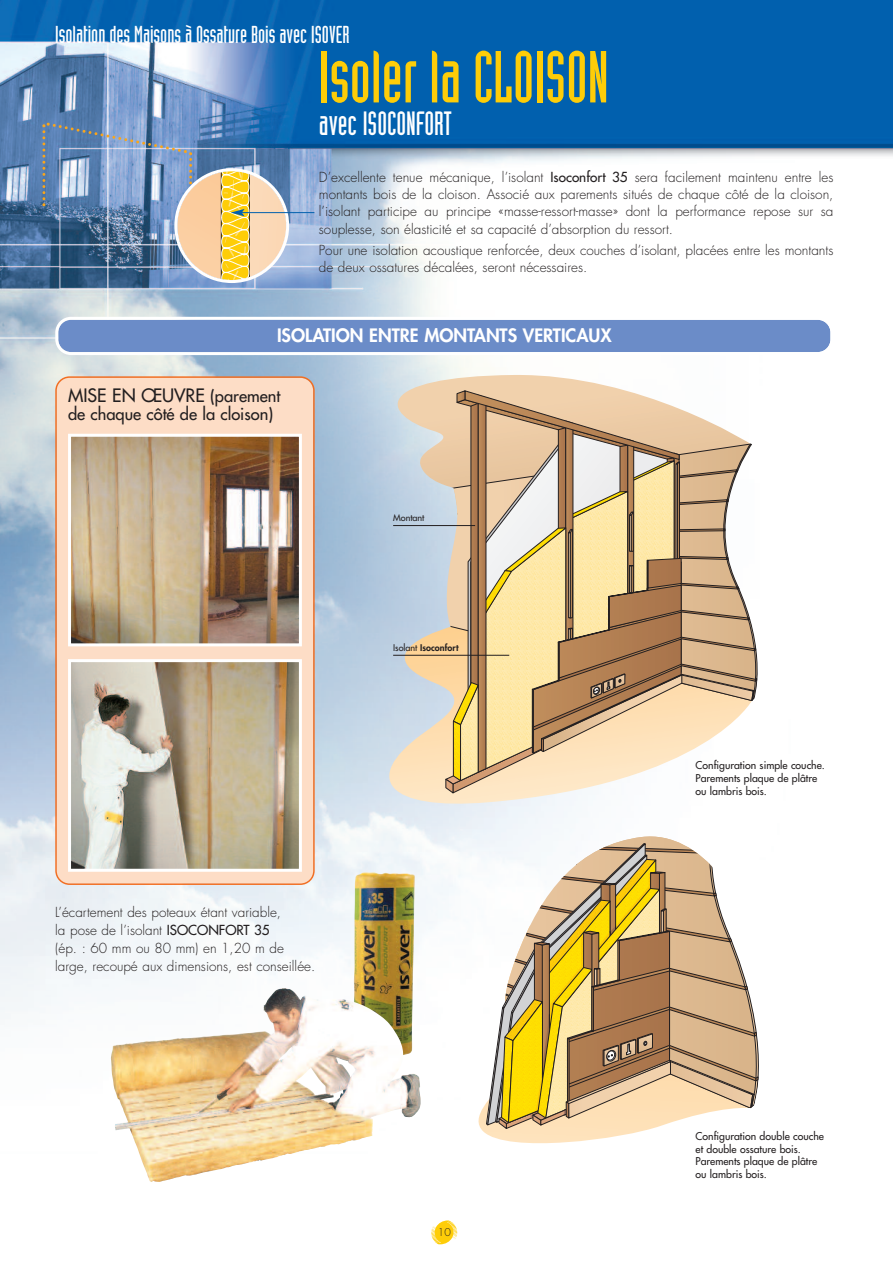
<style>
.page{position:relative;width:893px;height:1263px;background:#fff}
.page>*{position:absolute;margin:0;border:0;box-sizing:border-box;transform-origin:0 0}
.t1{font:72px "Industria Solid";color:#fecd08}
.t2{font:33px "Industria Solid";color:#fff}
.t3{font:24px "Industria Solid";color:#fff}
.t4{font:800 18px "Futura";color:#fff}
.t5{font:18px "Futura";color:#231f20}
.t6{font:16.5px "Futura";color:#231f20}
.t7{font:300 13.5px/17.2px "Futura";color:#231f20}
.t8{font:10.5px/12.8px "Futura";color:#231f20}
.t9{font:300 10.5px "Futura";color:#231f20}
.t10{font:800 9px "Futura";color:#231f20}
.t11{font:9px "Futura";color:#231f20}
.s1{font-weight:400}
.s2{font-size:16.5px}
</style>
<div class="page">
<img style="left:0;top:0;width:893px;height:1245px">
<svg style="left:389px;top:375px;width:368px;height:204px"></svg>
<svg style="left:389px;top:579px;width:368px;height:225px"></svg>
<svg style="left:421px;top:443px;width:24px;height:259px"></svg>
<svg style="left:445px;top:390px;width:312px;height:403px"></svg>
<svg style="left:479px;top:1129px;width:283px;height:14px"></svg>
<svg style="left:479px;top:836px;width:283px;height:293px"></svg>
<svg style="left:431px;top:1220px;width:26px;height:24px"></svg>
<hr style="left:393px;top:525px;width:82px;height:1px;background:#231f20">
<hr style="left:393px;top:655px;width:116px;height:1px;background:#231f20">
<hr style="left:242px;top:212px;width:72px;height:1px;background:#0160ae">
<img style="left:42px;top:121px;width:247px;height:162px">
<svg style="left:55px;top:376px;width:260px;height:509px"></svg>
<svg style="left:55px;top:317px;width:778px;height:38px"></svg>
<img style="left:72px;top:438px;width:226px;height:204px">
<div style="left:68px;top:434px;width:234px;height:212px;border:3px solid #fff"></div>
<img style="left:72px;top:663px;width:226px;height:205px">
<div style="left:68px;top:659px;width:234px;height:213px;border:3px solid #fff"></div>
<img style="left:351px;top:872px;width:64px;height:183px">
<img style="left:115px;top:1107px;width:305px;height:75px">
<h3 class="t3" style="left:55px;top:26px;width:296px">Isolation des Maisons à Ossature Bois avec ISOVER</h3>
<h1 class="t1" style="left:319px;top:51px;width:291px">Isoler la CLOISON</h1>
<h2 class="t2" style="left:319px;top:112px;width:134px">avec ISOCONFORT</h2>
<p class="t7" style="left:319px;top:169px;width:516px;text-align:justify">D’excellente tenue mécanique, l’isolant <span class="s1">Isoconfort 35</span> sera facilement maintenu entre les montants bois de la cloison. Associé aux parements situés de chaque côté de la cloison, l’isolant participe au principe «masse-ressort-masse» dont la performance repose sur sa souplesse, son élasticité et sa capacité d’absorption du ressort.</p>
<p class="t7" style="left:319px;top:243px;width:516px">Pour une isolation acoustique renforcée, deux couches d’isolant, placées entre les montants de deux ossatures décalées, seront nécessaires.</p>
<h3 class="t4" style="left:277px;top:327px;width:336px">ISOLATION ENTRE MONTANTS VERTICAUX</h3>
<h3 class="t5" style="left:68px;top:387px;width:214px">MISE EN ŒUVRE <span class="s2">(parement</span></h3>
<p class="t6" style="left:68px;top:406px;width:207px">de chaque côté de la cloison)</p>
<p class="t11" style="left:393px;top:513px;width:33px">Montant</p>
<p class="t10" style="left:393px;top:643px;width:67px"><span class="s1">Isolant</span> Isoconfort</p>
<p class="t7" style="left:55px;top:904px;width:261px;line-height:18px">L’écartement des poteaux étant variable,<br>la pose de l’isolant <span class="s1">ISOCONFORT 35<br></span>(ép. : 60 mm ou 80 mm) en 1,20 m de large, recoupé aux dimensions, est conseillée.</p>
<p class="t9" style="left:438px;top:1227px;width:15px">10</p>
<p class="t8" style="left:696px;top:759px;width:131px">Configuration simple couche.<br>Parements plaque de plâtre ou lambris bois.</p>
<p class="t8" style="left:696px;top:1130px;width:130px">Configuration double couche et double ossature bois.<br>Parements plaque de plâtre ou lambris bois.</p>
</div>
